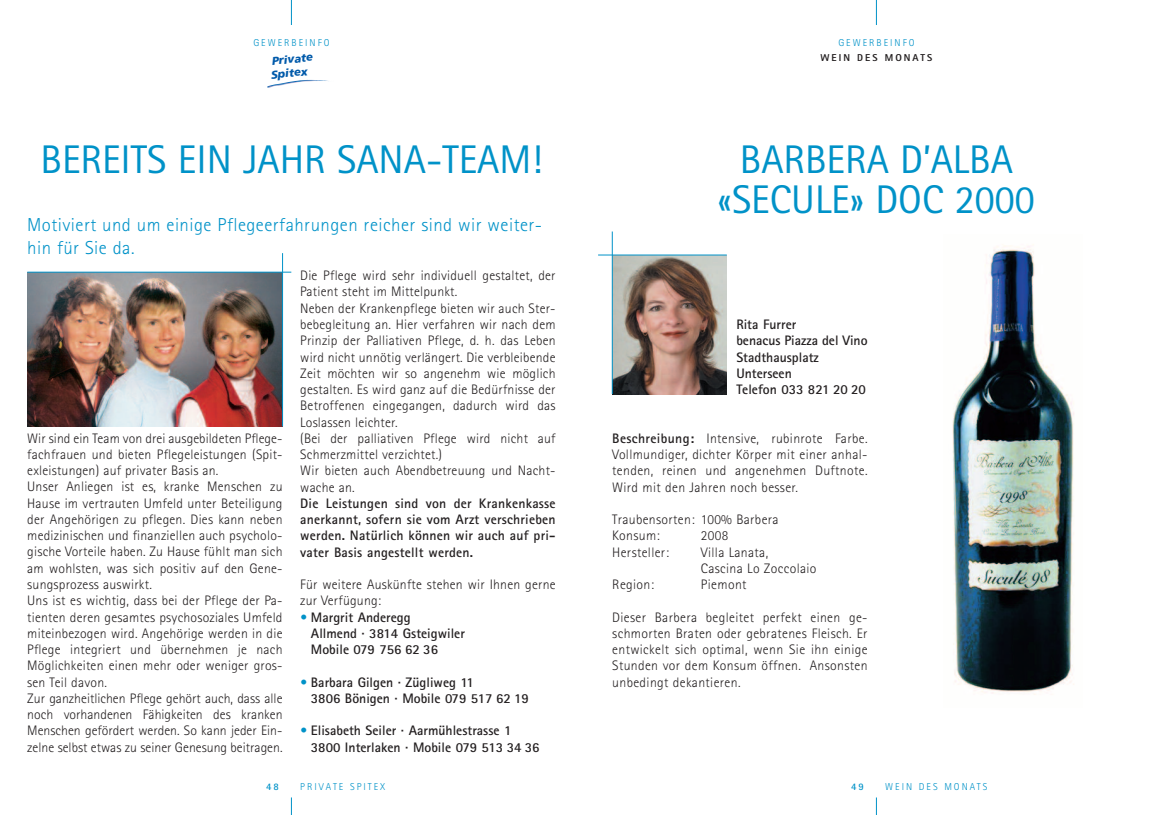
<style>
.page{position:relative;width:1170px;height:815px;background:#fff}
.page>*{position:absolute;margin:0;border:0;box-sizing:border-box;transform-origin:0 0}
.t1{font:40px/40px "Rotis Sans Serif";color:#0092c8;text-align:center}
.t2{font:300 18.75px/22.5px "Rotis Sans Serif";letter-spacing:.025em;color:#0092c8}
.t3{font:300 13.75px/16.2px "Rotis Sans Serif";letter-spacing:.015em;color:#231f20}
.t4{font:700 13.75px/16.2px "Rotis Sans Serif";color:#231f20}
.t5{font:italic 900 11.25px/13.8px "Frutiger";color:#015aaa}
.t6{font:300 10px "Rotis Sans Serif";letter-spacing:.2em;color:#0092c8}
.t7{font:800 10px "Rotis Sans Serif";letter-spacing:.2em;color:#231f20}
.t8{font:700 10px "Rotis Sans Serif";color:#0092c8}
.s1{color:#0092c8}
.s2{font-weight:700}
</style>
<div class="page">
<svg style="left:291px;top:0;width:1px;height:25px"></svg>
<svg style="left:291px;top:797px;width:1px;height:18px"></svg>
<img style="left:27px;top:273px;width:255px;height:154px">
<hr style="left:27px;top:272px;width:264px;height:1px;background:#0092c8">
<hr style="left:282px;top:253px;width:1px;height:173px;background:#0092c8">
<img style="left:267px;top:80px;width:61px;height:8px">
<img style="left:952px;top:244px;width:122px;height:451px">
<svg style="left:876px;top:0;width:1px;height:25px"></svg>
<svg style="left:876px;top:797px;width:1px;height:18px"></svg>
<img style="left:613px;top:256px;width:113px;height:138px">
<hr style="left:598px;top:255px;width:128px;height:1px;background:#0092c8">
<hr style="left:612px;top:232px;width:1px;height:162px;background:#0092c8">
<p class="t6" style="left:253px;top:39px;width:78px">GEWERBEINFO</p>
<p class="t5" style="left:269px;top:55px;width:45px;rotate:-6deg">Private<br>Spitex</p>
<h1 class="t1" style="left:41px;top:144px;width:503px">BEREITS EIN JAHR SANA-TEAM!</h1>
<h2 class="t2" style="left:27px;top:215px;width:516px">Motiviert und um einige Pflegeerfahrungen reicher sind wir weiter&shy;hin für Sie da.</h2>
<p class="t3" style="left:300px;top:269px;width:257px">Die Pflege wird sehr individuell gestaltet, der Patient steht im Mittelpunkt.<br>Neben der Krankenpflege bieten wir auch Ster&shy;bebegleitung an. Hier verfahren wir nach dem Prinzip der Palliativen Pflege, d. h. das Leben wird nicht unnötig verlängert. Die verbleibende Zeit möchten wir so angenehm wie möglich gestalten. Es wird ganz auf die Bedürfnisse der Betroffenen eingegangen, dadurch wird das Loslassen leichter.<br>(Bei der palliativen Pflege wird nicht auf Schmerzmittel verzichtet.)<br>Wir bieten auch Abendbetreuung und Nacht&shy;wache an.</p>
<p class="t4" style="left:300px;top:496px;width:257px;text-align:justify">Die Leistungen sind von der Krankenkasse anerkannt, sofern sie vom Arzt verschrieben werden. Natürlich können wir auch auf pri&shy;vater Basis angestellt werden.</p>
<p class="t3" style="left:300px;top:578px;width:257px">Für weitere Auskünfte stehen wir Ihnen gerne zur Verfügung:</p>
<p class="t4" style="left:311px;top:610px;width:155px;text-indent:-11px"><span class="s1">•</span> Margrit Anderegg<br>Allmend · 3814 Gsteigwiler<br>Mobile 079 756 62 36</p>
<p class="t4" style="left:311px;top:675px;width:219px;text-indent:-11px"><span class="s1">•</span> Barbara Gilgen · Zügliweg 11<br>3806 Bönigen · Mobile 079 517 62 19</p>
<p class="t4" style="left:311px;top:724px;width:230px;text-indent:-11px"><span class="s1">•</span> Elisabeth Seiler · Aarmühlestrasse 1<br>3800 Interlaken · Mobile 079 513 34 36</p>
<p class="t3" style="left:27px;top:431px;width:257px">Wir sind ein Team von drei ausgebildeten Pflege&shy;fachfrauen und bieten Pflegeleistungen (Spit&shy;exleistungen) auf privater Basis an.<br>Unser Anliegen ist es, kranke Menschen zu Hause im vertrauten Umfeld unter Beteiligung der Angehörigen zu pflegen. Dies kann neben medizinischen und finanziellen auch psycholo&shy;gische Vorteile haben. Zu Hause fühlt man sich am wohlsten, was sich positiv auf den Gene&shy;sungsprozess auswirkt.<br>Uns ist es wichtig, dass bei der Pflege der Pa&shy;tienten deren gesamtes psychosoziales Umfeld miteinbezogen wird. Angehörige werden in die Pflege integriert und übernehmen je nach Möglichkeiten einen mehr oder weniger gros&shy;sen Teil davon.<br>Zur ganzheitlichen Pflege gehört auch, dass alle noch vorhandenen Fähigkeiten des kranken Menschen gefördert werden. So kann jeder Ein&shy;zelne selbst etwas zu seiner Genesung beitragen.</p>
<p class="t8" style="left:266px;top:783px;width:14px">48</p>
<p class="t6" style="left:300px;top:783px;width:86px">PRIVATE SPITEX</p>
<p class="t6" style="left:838px;top:39px;width:78px">GEWERBEINFO</p>
<p class="t7" style="left:820px;top:54px;width:113px">WEIN DES MONATS</p>
<h1 class="t1" style="left:717px;top:144px;width:318px">BARBERA D’ALBA «SECULE» DOC 2000</h1>
<p class="t4" style="left:736px;top:318px;width:133px">Rita Furrer<br>benacus Piazza del Vino<br>Stadthausplatz<br>Unterseen<br>Telefon 033 821 20 20</p>
<p class="t3" style="left:612px;top:431px;width:257px;text-align:justify"><span class="s2">Beschreibung:</span> Intensive, rubinrote Farbe.<br>Vollmundiger, dichter Körper mit einer anhal&shy;tenden, reinen und angenehmen Duftnote.<br>Wird mit den Jahren noch besser.</p>
<p class="t3" style="left:612px;top:513px;width:168px">Traubensorten: 100% Barbera<br>Konsum:</p>
<p class="t3" style="left:701px;top:529px;width:29px">2008</p>
<p class="t3" style="left:612px;top:545px;width:58px">Hersteller:</p>
<p class="t3" style="left:701px;top:545px;width:117px">Villa Lanata,<br>Cascina Lo Zoccolaio</p>
<p class="t3" style="left:612px;top:578px;width:43px">Region:</p>
<p class="t3" style="left:701px;top:578px;width:47px">Piemont</p>
<p class="t3" style="left:612px;top:610px;width:257px;text-align:justify">Dieser Barbera begleitet perfekt einen ge&shy;schmorten Braten oder gebratenes Fleisch. Er entwickelt sich optimal, wenn Sie ihn einige Stunden vor dem Konsum öffnen. Ansonsten unbedingt dekantieren.</p>
<p class="t8" style="left:851px;top:783px;width:14px">49</p>
<p class="t6" style="left:885px;top:783px;width:104px">WEIN DES MONATS</p>
</div>
